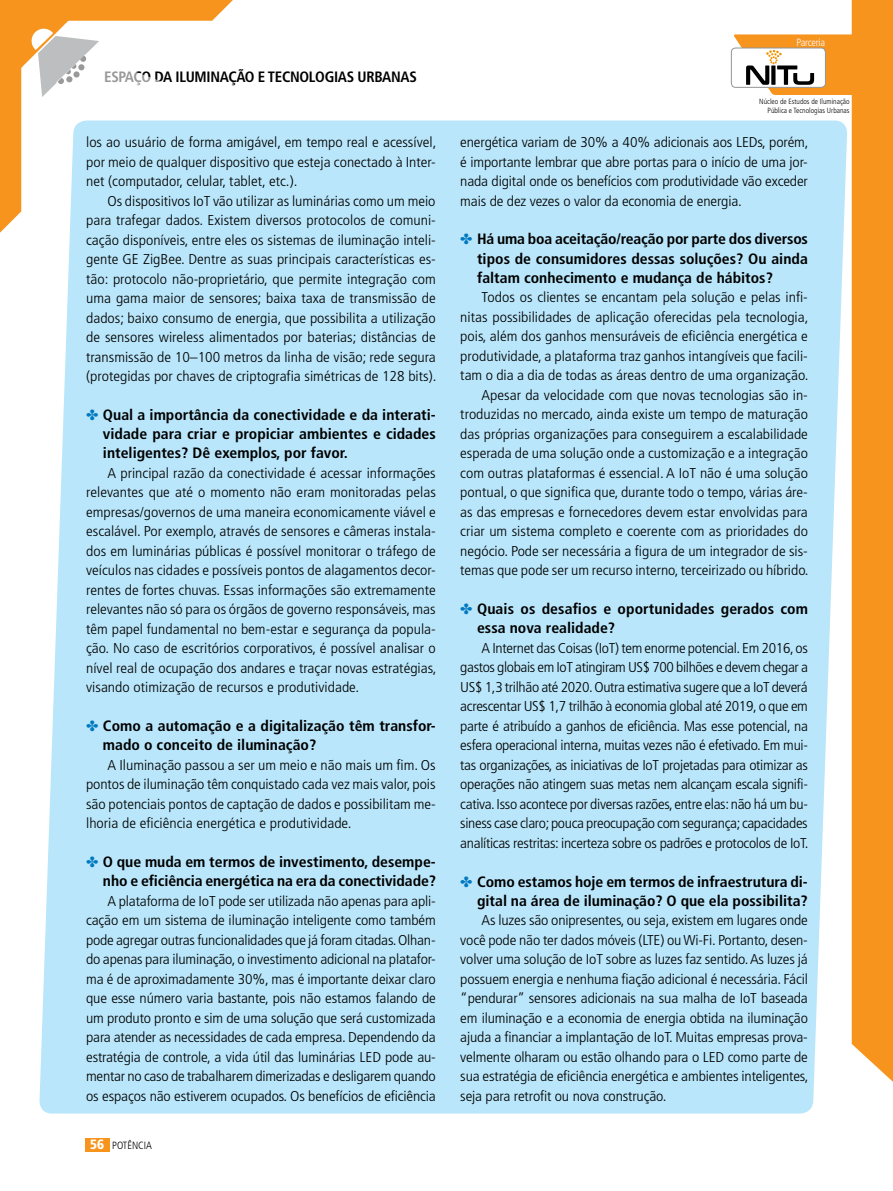
<style>
.page{position:relative;width:893px;height:1191px;background:#fff}
.page>*{position:absolute;margin:0;border:0;box-sizing:border-box;transform-origin:0 0}
.t1{font:700 condensed 15px/19.2px "Frutiger LT Std";color:#000;text-align:justify;scale:1.05 1}
.t2{font:700 condensed 15px "Frutiger LT Std";letter-spacing:-.02em;color:#000}
.t3{font:300 condensed 14.25px/19.5px "Frutiger LT Std";color:#000;text-align:justify;scale:1.1 1}
.t4{font:300 condensed 14.25px/19.5px "Frutiger LT Std";color:#000;text-align:justify;scale:1.09 1}
.t5{font:300 condensed 10.5px "Frutiger LT Std";color:#000}
.t6{font:300 condensed 10.5px "Frutiger LT Std";letter-spacing:-.02em;color:#fff}
.t7{font:300 condensed 7.5px/9px "Frutiger LT Std";color:#000;text-align:right}
.s1{color:#0079c1}
.s2{font-weight:900;font-size:13.5px;color:#fff}
</style>
<div class="page">
<div style="left:85px;top:1138px;width:24px;height:13px;background:#f7941e"></div>
<div style="left:852px;top:0;width:41px;height:1081px;background:#f7941e"></div>
<svg style="left:0;top:0;width:233px;height:233px"></svg>
<svg style="left:734px;top:34px;width:154px;height:61px"></svg>
<div style="left:731px;top:48px;width:95px;height:40px;border:1px solid #939598;border-radius:4px"></div>
<div style="left:39px;top:120px;width:808px;height:993px;background:#b9e6fa"></div>
<p class="t2" style="left:104px;top:68px;width:314px">ESPAÇO DA ILUMINAÇÃO E TECNOLOGIAS URBANAS</p>
<p class="t3" style="left:86px;top:133px;width:320px">los ao usuário de forma amigável, em tempo real e acessível, por meio de qualquer dispositivo que esteja conectado à Inter&shy;net (computador, celular, tablet, etc.).</p>
<p class="t3" style="left:86px;top:191px;width:320px;text-indent:21px">Os dispositivos IoT vão utilizar as luminárias como um meio para trafegar dados. Existem diversos protocolos de comuni&shy;cação disponíveis, entre eles os sistemas de iluminação inteli&shy;gente GE ZigBee. Dentre as suas principais características es&shy;tão: protocolo não-proprietário, que permite integração com uma gama maior de sensores; baixa taxa de transmissão de dados; baixo consumo de energia, que possibilita a utilização de sensores wireless alimentados por baterias; distâncias de transmissão de 10–100 metros da linha de visão; rede segura (protegidas por chaves de criptografia simétricas de 128 bits).</p>
<p class="t1" style="left:103px;top:405px;width:319px;text-indent:-17px"><span class="s1">✤</span> Qual a importância da conectividade e da interati&shy;vidade para criar e propiciar ambientes e cidades inteligentes? Dê exemplos, por favor.</p>
<p class="t3" style="left:86px;top:463px;width:320px;text-indent:21px">A principal razão da conectividade é acessar informações relevantes que até o momento não eram monitoradas pelas empresas/governos de uma maneira economicamente viável e escalável. Por exemplo, através de sensores e câmeras instala&shy;dos em luminárias públicas é possível monitorar o tráfego de veículos nas cidades e possíveis pontos de alagamentos decor&shy;rentes de fortes chuvas. Essas informações são extremamente relevantes não só para os órgãos de governo responsáveis, mas têm papel fundamental no bem-estar e segurança da popula&shy;ção. No caso de escritórios corporativos, é possível analisar o nível real de ocupação dos andares e traçar novas estratégias, visando otimização de recursos e produtividade.</p>
<p class="t1" style="left:103px;top:716px;width:319px;text-indent:-17px"><span class="s1">✤</span> Como a automação e a digitalização têm transfor&shy;mado o conceito de iluminação?</p>
<p class="t3" style="left:86px;top:755px;width:319px;text-indent:21px">A Iluminação passou a ser um meio e não mais um fim. Os pontos de iluminação têm conquistado cada vez mais valor, pois são potenciais pontos de captação de dados e possibilitam me&shy;lhoria de eficiência energética e produtividade.</p>
<p class="t1" style="left:86px;top:852px;width:335px;text-align:right"><span class="s1">✤</span> O que muda em termos de investimento, desempe&shy;nho e eficiência energética na era da conectividade?</p>
<p class="t3" style="left:86px;top:891px;width:319px;text-indent:21px">A plataforma de IoT pode ser utilizada não apenas para apli&shy;cação em um sistema de iluminação inteligente como também pode agregar outras funcionalidades que já foram citadas. Olhan&shy;do apenas para iluminação, o investimento adicional na platafor&shy;ma é de aproximadamente 30%, mas é importante deixar claro que esse número varia bastante, pois não estamos falando de um produto pronto e sim de uma solução que será customizada para atender as necessidades de cada empresa. Dependendo da estratégia de controle, a vida útil das luminárias LED pode au&shy;mentar no caso de trabalharem dimerizadas e desligarem quando os espaços não estiverem ocupados. Os benefícios de eficiência</p>
<p class="t5" style="left:90px;top:1139px;width:63px"><span class="s2">56</span> POTÊNCIA</p>
<p class="t6" style="left:796px;top:36px;width:30px">Parceria</p>
<p class="t7" style="left:759px;top:97px;width:92px">Núcleo de Estudos de Iluminação<br>Pública e Tecnologias Urbanas</p>
<p class="t3" style="left:460px;top:133px;width:318px">energética variam de 30% a 40% adicionais aos LEDs, porém, é importante lembrar que abre portas para o início de uma jor&shy;nada digital onde os benefícios com produtividade vão exceder mais de dez vezes o valor da economia de energia.</p>
<p class="t1" style="left:477px;top:229px;width:317px;text-indent:-17px"><span class="s1">✤</span> Há uma boa aceitação/reação por parte dos diversos tipos de consumidores dessas soluções? Ou ainda faltam conhecimento e mudança de hábitos?</p>
<p class="t3" style="left:460px;top:288px;width:318px;text-align:right">Todos os clientes se encantam pela solução e pelas infi&shy;nitas possibilidades de aplicação oferecidas pela tecnologia, pois, além dos ganhos mensuráveis de eficiência energética e produtividade, a plataforma traz ganhos intangíveis que facili&shy;tam o dia a dia de todas as áreas dentro de uma organização.<br>Apesar da velocidade com que novas tecnologias são in&shy;troduzidas no mercado, ainda existe um tempo de maturação das próprias organizações para conseguirem a escalabilidade esperada de uma solução onde a customização e a integração com outras plataformas é essencial. A IoT não é uma solução pontual, o que significa que, durante todo o tempo, várias áre&shy;as das empresas e fornecedores devem estar envolvidas para criar um sistema completo e coerente com as prioridades do negócio. Pode ser necessária a figura de um integrador de sis&shy;temas que pode ser um recurso interno, terceirizado ou híbrido.</p>
<p class="t1" style="left:477px;top:599px;width:317px;text-indent:-17px"><span class="s1">✤</span> Quais os desafios e oportunidades gerados com essa nova realidade?</p>
<p class="t4" style="left:460px;top:638px;width:321px;text-indent:21px">A Internet das Coisas (IoT) tem enorme potencial. Em 2016, os gastos globais em IoT atingiram US$ 700 bilhões e devem chegar a US$ 1,3 trilhão até 2020. Outra estimativa sugere que a IoT deverá acrescentar US$ 1,7 trilhão à economia global até 2019, o que em parte é atribuído a ganhos de eficiência. Mas esse potencial, na esfera operacional interna, muitas vezes não é efetivado. Em mui&shy;tas organizações, as iniciativas de IoT projetadas para otimizar as operações não atingem suas metas nem alcançam escala signifi&shy;cativa. Isso acontece por diversas razões, entre elas: não há um bu&shy;siness case claro; pouca preocupação com segurança; capacidades analíticas restritas: incerteza sobre os padrões e protocolos de IoT.</p>
<p class="t1" style="left:460px;top:871px;width:333px;text-align:right"><span class="s1">✤</span> Como estamos hoje em termos de infraestrutura di&shy;gital na área de iluminação? O que ela possibilita?</p>
<p class="t3" style="left:460px;top:910px;width:318px;text-indent:21px">As luzes são onipresentes, ou seja, existem em lugares onde você pode não ter dados móveis (LTE) ou Wi-Fi. Portanto, desen&shy;volver uma solução de IoT sobre as luzes faz sentido. As luzes já possuem energia e nenhuma fiação adicional é necessária. Fácil “pendurar” sensores adicionais na sua malha de IoT baseada em iluminação e a economia de energia obtida na iluminação ajuda a financiar a implantação de IoT. Muitas empresas prova&shy;velmente olharam ou estão olhando para o LED como parte de sua estratégia de eficiência energética e ambientes inteligentes, seja para retrofit ou nova construção.</p>
</div>
